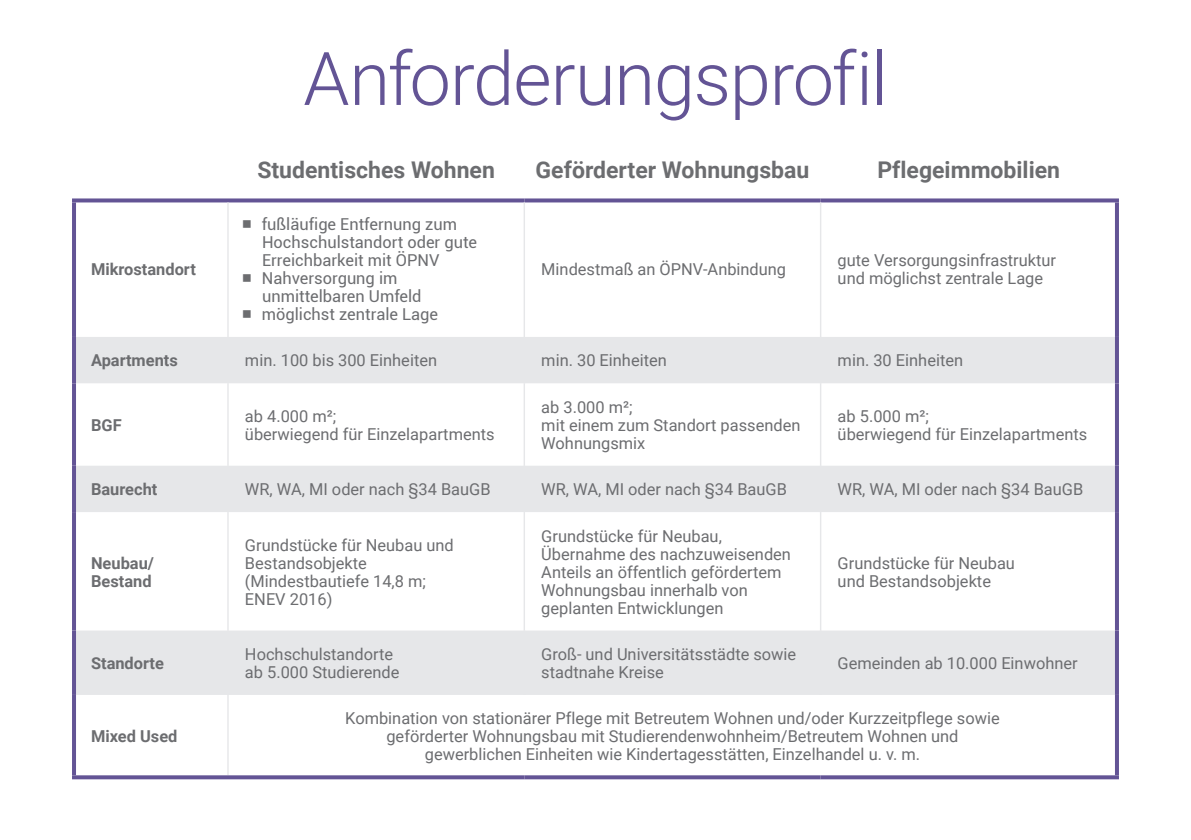
<style>
.page{position:relative;width:1191px;height:840px;background:#fff}
.page>*{position:absolute;margin:0;border:0;box-sizing:border-box;transform-origin:0 0}
.t1{font:300 74px "Roboto";letter-spacing:-.015em;color:#635495}
.t2{font:700 23px "Roboto";color:#6c6d70}
.t3{font:16.4px/18px "Roboto";color:#6c6d70}
.t4{font:16.4px "exone";color:#6c6d70}
.t5{font:700 16.4px/18px "Roboto";color:#6c6d70}
</style>
<div class="page">
<svg style="left:76px;top:337px;width:1039px;height:357px"></svg>
<svg style="left:72px;top:198px;width:156px;height:4px"></svg>
<hr style="left:72px;top:202px;width:4px;height:135px;background:#635495">
<svg style="left:228px;top:198px;width:296px;height:4px"></svg>
<svg style="left:524px;top:198px;width:296px;height:4px"></svg>
<svg style="left:820px;top:198px;width:299px;height:4px"></svg>
<hr style="left:1115px;top:202px;width:4px;height:135px;background:#635495">
<hr style="left:72px;top:337px;width:4px;height:46px;background:#635495">
<hr style="left:1115px;top:337px;width:4px;height:46px;background:#635495">
<hr style="left:72px;top:383px;width:4px;height:82px;background:#635495">
<hr style="left:1115px;top:383px;width:4px;height:82px;background:#635495">
<hr style="left:72px;top:465px;width:4px;height:47px;background:#635495">
<hr style="left:1115px;top:465px;width:4px;height:47px;background:#635495">
<hr style="left:72px;top:512px;width:4px;height:118px;background:#635495">
<hr style="left:1115px;top:512px;width:4px;height:118px;background:#635495">
<hr style="left:72px;top:630px;width:4px;height:64px;background:#635495">
<hr style="left:1115px;top:630px;width:4px;height:64px;background:#635495">
<hr style="left:72px;top:694px;width:4px;height:80px;background:#635495">
<hr style="left:1115px;top:694px;width:4px;height:80px;background:#635495">
<hr style="left:227px;top:202px;width:2px;height:135px;background:#e6e7e9">
<hr style="left:227px;top:337px;width:2px;height:46px;background:#e6e7e9">
<hr style="left:227px;top:383px;width:2px;height:82px;background:#e6e7e9">
<hr style="left:227px;top:465px;width:2px;height:47px;background:#e6e7e9">
<hr style="left:227px;top:512px;width:2px;height:118px;background:#e6e7e9">
<hr style="left:227px;top:630px;width:2px;height:64px;background:#e6e7e9">
<hr style="left:227px;top:694px;width:2px;height:80px;background:#e6e7e9">
<hr style="left:523px;top:202px;width:2px;height:135px;background:#e6e7e9">
<hr style="left:820px;top:202px;width:1px;height:135px;background:#e6e7e9">
<hr style="left:523px;top:337px;width:2px;height:46px;background:#e6e7e9">
<hr style="left:820px;top:337px;width:1px;height:46px;background:#e6e7e9">
<hr style="left:523px;top:383px;width:2px;height:82px;background:#e6e7e9">
<hr style="left:820px;top:383px;width:1px;height:82px;background:#e6e7e9">
<hr style="left:523px;top:465px;width:2px;height:47px;background:#e6e7e9">
<hr style="left:820px;top:465px;width:1px;height:47px;background:#e6e7e9">
<hr style="left:523px;top:512px;width:2px;height:118px;background:#e6e7e9">
<hr style="left:820px;top:512px;width:1px;height:118px;background:#e6e7e9">
<hr style="left:523px;top:630px;width:2px;height:64px;background:#e6e7e9">
<hr style="left:820px;top:630px;width:1px;height:64px;background:#e6e7e9">
<svg style="left:72px;top:774px;width:156px;height:4px"></svg>
<svg style="left:228px;top:774px;width:296px;height:4px"></svg>
<svg style="left:524px;top:775px;width:296px;height:3px"></svg>
<svg style="left:820px;top:774px;width:299px;height:4px"></svg>
<h1 class="t1" style="left:303px;top:27px;width:586px">Anforderungsprofil</h1>
<p class="t5" style="left:91px;top:259px;width:106px">Mikrostandort</p>
<h2 class="t2" style="left:257px;top:153px;width:239px">Studentisches Wohnen</h2>
<h2 class="t2" style="left:535px;top:153px;width:275px">Geförderter Wohnungsbau</h2>
<h2 class="t2" style="left:877px;top:153px;width:184px">Pflegeimmobilien</h2>
<p class="t4" style="left:245px;top:212px;width:213px">Ì fußläufige Entfernung zum</p>
<p class="t4" style="left:262px;top:230px;width:216px">Hochschulstandort oder gute</p>
<p class="t4" style="left:262px;top:248px;width:179px">Erreichbarkeit mit ÖPNV</p>
<p class="t4" style="left:245px;top:266px;width:154px">Ì Nahversorgung im</p>
<p class="t4" style="left:262px;top:284px;width:161px">unmittelbaren Umfeld</p>
<p class="t4" style="left:245px;top:302px;width:195px">Ì möglichst zentrale Lage</p>
<p class="t3" style="left:541px;top:259px;width:246px">Mindestmaß an ÖPNV-Anbindung</p>
<p class="t3" style="left:837px;top:250px;width:220px">gute Versorgungsinfrastruktur und möglichst zentrale Lage</p>
<p class="t5" style="left:91px;top:350px;width:88px">Apartments</p>
<p class="t3" style="left:245px;top:350px;width:194px">min. 100 bis 300 Einheiten</p>
<p class="t3" style="left:541px;top:350px;width:127px">min. 30 Einheiten</p>
<p class="t3" style="left:837px;top:350px;width:127px">min. 30 Einheiten</p>
<p class="t5" style="left:91px;top:415px;width:32px">BGF</p>
<p class="t3" style="left:245px;top:406px;width:251px">ab 4.000 m²;<br>überwiegend für Einzelapartments</p>
<p class="t3" style="left:541px;top:397px;width:261px">ab 3.000 m²;<br>mit einem zum Standort passenden<br>Wohnungsmix</p>
<p class="t3" style="left:837px;top:406px;width:251px">ab 5.000 m²;<br>überwiegend für Einzelapartments</p>
<p class="t5" style="left:91px;top:479px;width:68px">Baurecht</p>
<p class="t3" style="left:245px;top:479px;width:247px">WR, WA, MI oder nach §34 BauGB</p>
<p class="t3" style="left:541px;top:479px;width:247px">WR, WA, MI oder nach §34 BauGB</p>
<p class="t3" style="left:837px;top:479px;width:247px">WR, WA, MI oder nach §34 BauGB</p>
<p class="t5" style="left:91px;top:552px;width:64px">Neubau/<br>Bestand</p>
<p class="t3" style="left:245px;top:534px;width:210px">Grundstücke für Neubau und<br>Bestandsobjekte (Mindestbautiefe 14,8 m;<br>ENEV 2016)</p>
<p class="t3" style="left:541px;top:525px;width:251px">Grundstücke für Neubau,<br>Übernahme des nachzuweisenden<br>Anteils an öffentlich gefördertem<br>Wohnungsbau innerhalb von geplanten Entwicklungen</p>
<p class="t3" style="left:837px;top:553px;width:179px">Grundstücke für Neubau und Bestandsobjekte</p>
<p class="t5" style="left:91px;top:653px;width:74px">Standorte</p>
<p class="t3" style="left:245px;top:644px;width:156px">Hochschulstandorte ab 5.000 Studierende</p>
<p class="t3" style="left:541px;top:644px;width:256px">Groß- und Universitätsstädte sowie stadtnahe Kreise</p>
<p class="t3" style="left:837px;top:653px;width:241px">Gemeinden ab 10.000 Einwohner</p>
<p class="t5" style="left:91px;top:726px;width:88px">Mixed Used</p>
<p class="t3" style="left:345px;top:708px;width:656px;text-align:center">Kombination von stationärer Pflege mit Betreutem Wohnen und/oder Kurzzeitpflege sowie geförderter Wohnungsbau mit Studierendenwohnheim/Betreutem Wohnen und gewerblichen Einheiten wie Kindertagesstätten, Einzelhandel u. v. m.</p>
</div>
